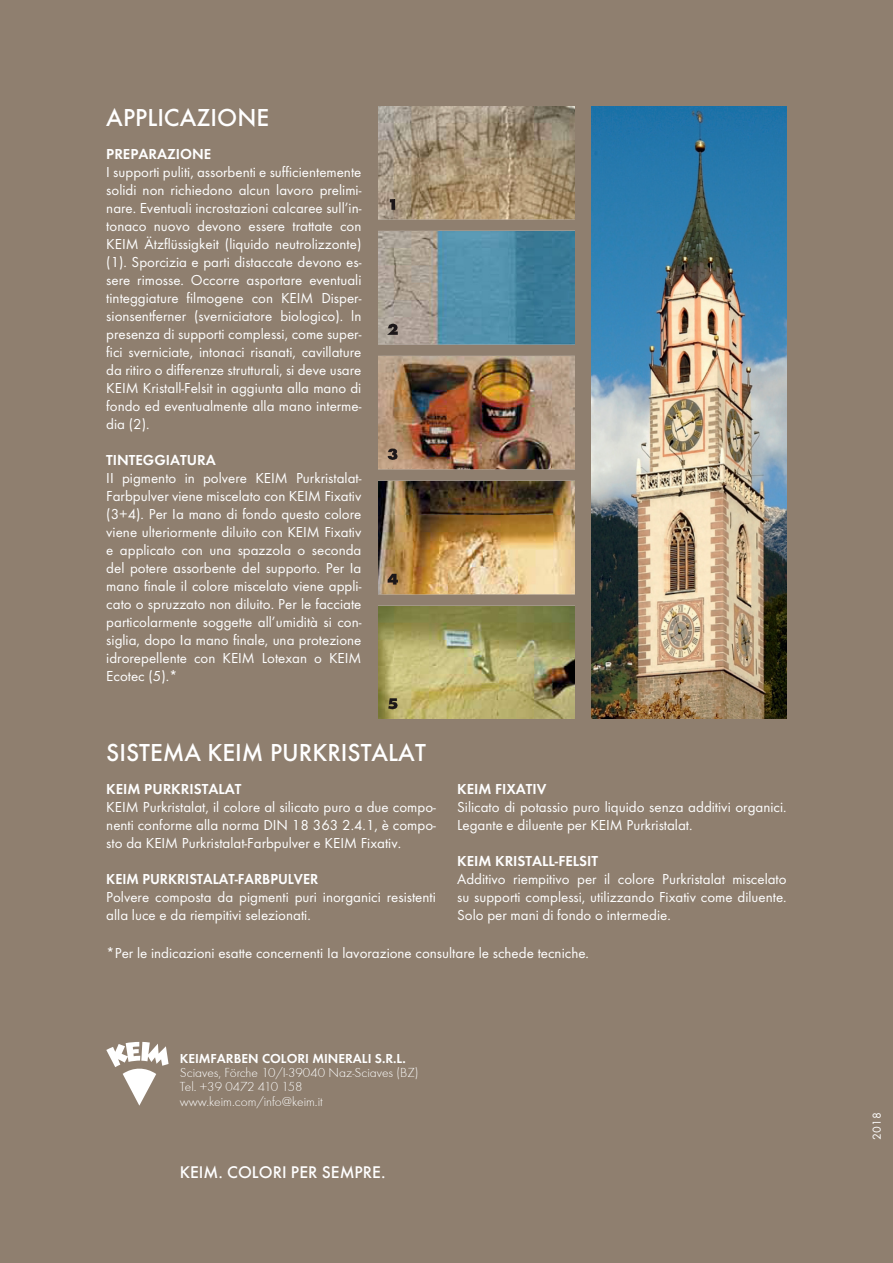
<style>
.page{position:relative;width:893px;height:1263px;background:#8f7f6f}
.page>*{position:absolute;margin:0;border:0;box-sizing:border-box;transform-origin:0 0}
.t1{font:500 25.5px "Futura T";color:#fff}
.t2{font:500 17.55px "Futura T";color:#fff}
.t3{font:15px/18px "Futura T";color:#fff;text-align:justify}
.t4{font:600 15px "Futura T";color:#fff}
.t5{font:600 15px "Futura T";color:#fff;scale:.95 1}
.t6{font:300 13.5px "Futura T";color:#fff}
.t7{font:600 13.5px "Futura T";color:#fff}
.t8{font:300 13.5px "Futura T";letter-spacing:-.025em;color:#fff}
.t9{font:12px "Futura T";color:#fff}
</style>
<div class="page">
<svg style="left:106px;top:1042px;width:63px;height:64px"></svg>
<img style="left:591px;top:106px;width:196px;height:613px">
<img style="left:379px;top:106px;width:195px;height:613px">
<p class="t1" style="left:106px;top:103px;width:164px">APPLICAZIONE</p>
<p class="t4" style="left:106px;top:145px;width:106px">PREPARAZIONE</p>
<p class="t3" style="left:106px;top:163px;width:257px">I supporti puliti, assorbenti e sufficientemente solidi non richiedono alcun lavoro prelimi&shy;nare. Eventuali incrostazioni calcaree sull’in&shy;tonaco nuovo devono essere trattate con KEIM Ätzflüssigkeit (liquido neutrolizzonte) (1). Sporcizia e parti distaccate devono es&shy;sere rimosse. Occorre asportare eventuali tinteggiature filmogene con KEIM Disper&shy;sionsentferner (sverniciatore biologico). ln presenza di supporti complessi, come super&shy;fici sverniciate, intonaci risanati, cavillature da ritiro o differenze strutturali, si deve usare KEIM Kristall-Felsit in aggiunta alla mano di fondo ed eventualmente alla mano interme&shy;dia (2).</p>
<p class="t4" style="left:106px;top:451px;width:111px">TINTEGGIATURA</p>
<p class="t3" style="left:106px;top:469px;width:257px">II pigmento in polvere KEIM Purkristalat-Farbpulver viene miscelato con KEIM Fixativ (3+4). Per Ia mano di fondo questo colore viene ulteriormente diluito con KEIM Fixativ e applicato con una spazzola o seconda del potere assorbente del supporto. Per Ia mano finale il colore miscelato viene appli&shy;cato o spruzzato non diluito. Per le facciate particolarmente soggette all’umidità si con&shy;siglia, dopo Ia mano finale, una protezione idrorepellente con KEIM Lotexan o KEIM Ecotec (5).*</p>
<p class="t1" style="left:106px;top:738px;width:321px">SISTEMA KEIM PURKRISTALAT</p>
<p class="t4" style="left:106px;top:780px;width:137px">KEIM PURKRISTALAT</p>
<p class="t3" style="left:106px;top:798px;width:331px">KEIM Purkristalat, il colore al silicato puro a due compo&shy;nenti conforme alla norma DIN 18 363 2.4.1, è compo&shy;sto da KEIM Purkristalat-Farbpulver e KEIM Fixativ.</p>
<p class="t5" style="left:106px;top:870px;width:225px">KEIM PURKRISTALAT-FARBPULVER</p>
<p class="t3" style="left:106px;top:888px;width:331px">Polvere composta da pigmenti puri inorganici resistenti alla luce e da riempitivi selezionati.</p>
<p class="t4" style="left:457px;top:780px;width:91px">KEIM FIXATIV</p>
<p class="t3" style="left:457px;top:798px;width:331px">Silicato di potassio puro liquido senza additivi organici.<br>Legante e diluente per KEIM Purkristalat.</p>
<p class="t4" style="left:457px;top:852px;width:142px">KEIM KRISTALL-FELSIT</p>
<p class="t3" style="left:457px;top:870px;width:331px">Additivo riempitivo per il colore Purkristalat miscelato su supporti complessi, utilizzando Fixativ come diluente.<br>Solo per mani di fondo o intermedie.</p>
<p class="t3" style="left:106px;top:943px;width:484px">*Per le indicazioni esatte concernenti Ia lavorazione consultare le schede tecniche.</p>
<p class="t7" style="left:180px;top:1050px;width:227px">KEIMFARBEN COLORI MINERALI S.R.L.</p>
<p class="t6" style="left:180px;top:1065px;width:240px">Sciaves, Förche 10/I-39040 Naz-Sciaves (BZ)</p>
<p class="t8" style="left:180px;top:1080px;width:124px">Tel. +39 0472 410 158</p>
<p class="t6" style="left:180px;top:1094px;width:144px">www.keim.com/info@keim.it</p>
<p class="t2" style="left:180px;top:1162px;width:207px">KEIM. COLORI PER SEMPRE.</p>
<p class="t9" style="left:870px;top:1140px;width:29px;rotate:-90deg">2018</p>
</div>
